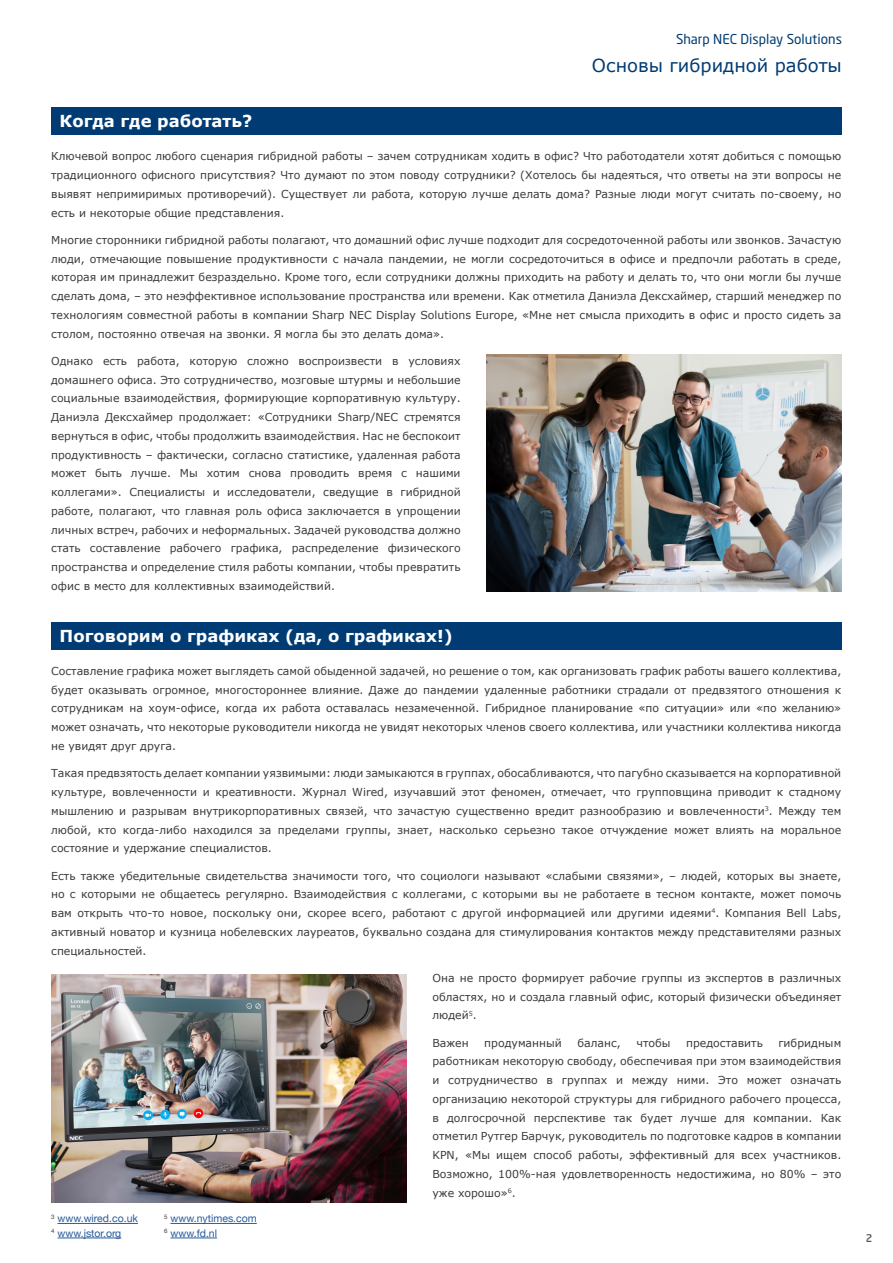
<style>
.page{position:relative;width:893px;height:1263px;background:#fff}
.page>*{position:absolute;margin:0;border:0;box-sizing:border-box;transform-origin:0 0}
.t1{font:18px "Verdana";color:#003c73}
.t2{font:700 16.5px "Verdana";color:#fff}
.t3{font:13.5px "Neo Sans Pro";color:#003c73}
.t4{font:10.95px/18.8px "Verdana";color:#3c3c3b;text-align:justify}
.t5{font:10.5px/14.5px "Helvetica Neue";color:#275b9b}
.t6{font:500 10.5px "Neo Sans Pro";color:#575756}
</style>
<div class="page">
<div style="left:51px;top:107px;width:790px;height:28px;background:#003c73"></div>
<div style="left:51px;top:622px;width:790px;height:27px;background:#003c73"></div>
<img style="left:486px;top:355px;width:356px;height:236px">
<img style="left:51px;top:974px;width:356px;height:228px">
<hr style="left:57px;top:1223px;width:81px;height:1px;background:#275b9b">
<hr style="left:57px;top:1238px;width:64px;height:1px;background:#275b9b">
<hr style="left:170px;top:1223px;width:87px;height:1px;background:#275b9b">
<hr style="left:170px;top:1238px;width:47px;height:1px;background:#275b9b">
<h2 class="t2" style="left:60px;top:110px;width:194px">Когда где работать?</h2>
<p class="t3" style="left:676px;top:31px;width:167px">Sharp NEC Display Solutions</p>
<h1 class="t1" style="left:592px;top:54px;width:251px">Основы гибридной работы</h1>
<p class="t4" style="left:51px;top:147px;width:792px">Ключевой вопрос любого сценария гибридной работы – зачем сотрудникам ходить в офис? Что работодатели хотят добиться с помощью традиционного офисного присутствия? Что думают по этом поводу сотрудники? (Хотелось бы надеяться, что ответы на эти вопросы не выявят непримиримых противоречий). Существует ли работа, которую лучше делать дома? Разные люди могут считать по-своему, но есть и некоторые общие представления.</p>
<p class="t4" style="left:51px;top:231px;width:792px">Многие сторонники гибридной работы полагают, что домашний офис лучше подходит для сосредоточенной работы или звонков. Зачастую люди, отмечающие повышение продуктивности с начала пандемии, не могли сосредоточиться в офисе и предпочли работать в среде, которая им принадлежит безраздельно. Кроме того, если сотрудники должны приходить на работу и делать то, что они могли бы лучше сделать дома, – это неэффективное использование пространства или времени. Как отметила Даниэла Дексхаймер, старший менеджер по технологиям совместной работы в компании Sharp NEC Display Solutions Europe, «Мне нет смысла приходить в офис и просто сидеть за столом, постоянно отвечая на звонки. Я могла бы это делать дома».</p>
<p class="t4" style="left:51px;top:352px;width:411px">Однако есть работа, которую сложно воспроизвести в условиях домашнего офиса. Это сотрудничество, мозговые штурмы и небольшие социальные взаимодействия, формирующие корпоративную культуру.<br>Даниэла Дексхаймер продолжает: «Сотрудники Sharp/NEC стремятся вернуться в офис, чтобы продолжить взаимодействия. Нас не беспокоит продуктивность – фактически, согласно статистике, удаленная работа может быть лучше. Мы хотим снова проводить время с нашими коллегами». Специалисты и исследователи, сведущие в гибридной работе, полагают, что главная роль офиса заключается в упрощении личных встреч, рабочих и неформальных. Задачей руководства должно стать составление рабочего графика, распределение физического пространства и определение стиля работы компании, чтобы превратить офис в место для коллективных взаимодействий.</p>
<h2 class="t2" style="left:60px;top:625px;width:395px">Поговорим о графиках (да, о графиках!)</h2>
<p class="t4" style="left:51px;top:662px;width:792px">Составление графика может выглядеть самой обыденной задачей, но решение о том, как организовать график работы вашего коллектива, будет оказывать огромное, многостороннее влияние. Даже до пандемии удаленные работники страдали от предвзятого отношения к сотрудникам на хоум-офисе, когда их работа оставалась незамеченной. Гибридное планирование «по ситуации» или «по желанию» может означать, что некоторые руководители никогда не увидят некоторых членов своего коллектива, или участники коллектива никогда не увидят друг друга.</p>
<p class="t4" style="left:51px;top:764px;width:792px">Такая предвзятость делает компании уязвимыми: люди замыкаются в группах, обосабливаются, что пагубно сказывается на корпоративной культуре, вовлеченности и креативности. Журнал Wired, изучавший этот феномен, отмечает, что групповщина приводит к стадному мышлению и разрывам внутрикорпоративных связей, что зачастую существенно вредит разнообразию и вовлеченности<sup>3</sup>. Между тем любой, кто когда-либо находился за пределами группы, знает, насколько серьезно такое отчуждение может влиять на моральное состояние и удержание специалистов.</p>
<p class="t4" style="left:51px;top:866px;width:792px">Есть также убедительные свидетельства значимости того, что социологи называют «слабыми связями», – людей, которых вы знаете, но с которыми не общаетесь регулярно. Взаимодействия с коллегами, с которыми вы не работаете в тесном контакте, может помочь вам открыть что-то новое, поскольку они, скорее всего, работают с другой информацией или другими идеями<sup>4</sup>. Компания Bell Labs, активный новатор и кузница нобелевских лауреатов, буквально создана для стимулирования контактов между представителями разных специальностей.</p>
<p class="t4" style="left:432px;top:969px;width:410px">Она не просто формирует рабочие группы из экспертов в различных областях, но и создала главный офис, который физически объединяет людей<sup>5</sup>.</p>
<p class="t4" style="left:432px;top:1033px;width:38px">Важен</p>
<p class="t4" style="left:484px;top:1033px;width:79px">продуманный</p>
<p class="t4" style="left:577px;top:1033px;width:45px">баланс,</p>
<p class="t4" style="left:636px;top:1033px;width:36px">чтобы</p>
<p class="t4" style="left:686px;top:1033px;width:78px">предоставить</p>
<p class="t4" style="left:432px;top:1033px;width:410px;text-indent:346px">гибридным работникам некоторую свободу, обеспечивая при этом взаимодействия и сотрудничество в группах и между ними. Это может означать организацию некоторой структуры для гибридного рабочего процесса, в долгосрочной перспективе так будет лучше для компании. Как отметил Рутгер Барчук, руководитель по подготовке кадров в компании KPN, «Мы ищем способ работы, эффективный для всех участников.<br>Возможно, 100%-ная удовлетворенность недостижима, но 80% – это уже хорошо»<sup>6</sup>.</p>
<p class="t5" style="left:51px;top:1212px;width:88px"><sup>3</sup> www.wired.co.uk<br><sup>4</sup> www.jstor.org</p>
<p class="t5" style="left:164px;top:1212px;width:94px"><sup>5</sup> www.nytimes.com<br><sup>6</sup> www.fd.nl</p>
<p class="t6" style="left:866px;top:1231px;width:8px">2</p>
</div>
